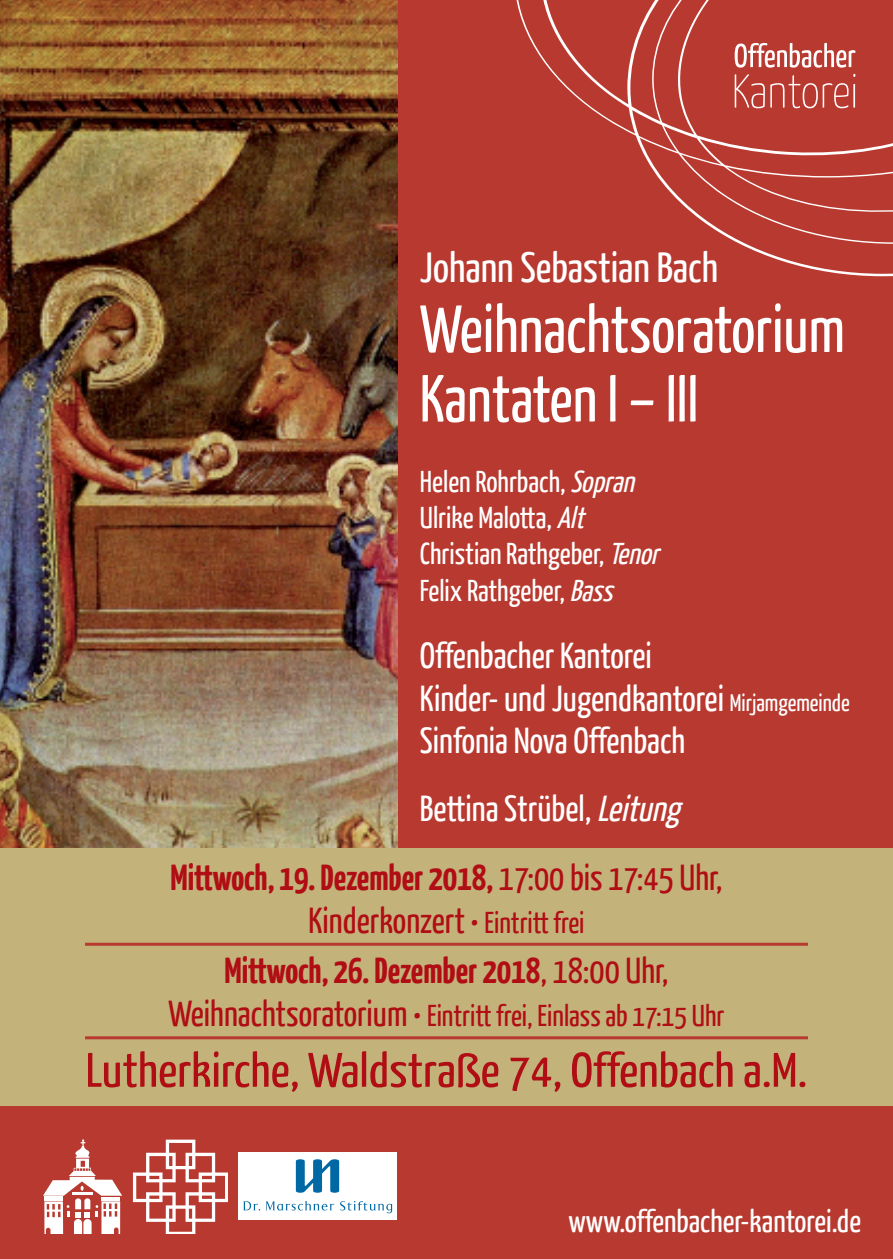
<style>
.page{position:relative;width:893px;height:1259px;background:#fff}
.page>*{position:absolute;margin:0;border:0;box-sizing:border-box;transform-origin:0 0}
.t1{font:66.6px/69.6px "Yanone Kaffeesatz";color:#fff}
.t2{font:48.3px "Yanone Kaffeesatz";color:#b00d15;scale:1.1 1}
.t3{font:42.3px "Yanone Kaffeesatz";color:#fff}
.t4{font:36.3px/42.3px "Yanone Kaffeesatz";color:#fff}
.t5{font:700 36.3px/69.3px "Yanone Kaffeesatz";color:#b00d15}
.t6{font:36.3px/50.7px "Yanone Kaffeesatz";color:#b00d15;text-align:center}
.t7{font:31.8px "Yanone Kaffeesatz";color:#fff}
.t8{font:30.3px/36.3px "Yanone Kaffeesatz";color:#fff}
.t9{font:30.3px "Yanone Kaffeesatz";color:#b00d15}
.s1{font-style:italic}
.s2{font-size:24px}
.s3{font-weight:400;color:#fff}
.s4{font-weight:400;font-style:italic;color:#fff}
.s5{font-weight:400}
.s6{font-size:30.3px}
.s7{font-weight:700}
.s8{font-size:36.3px}
</style>
<div class="page">
<img style="left:0;top:0;width:398px;height:848px">
<div style="left:0;top:1092px;width:893px;height:167px;background:#b8392f"></div>
<div style="left:398px;top:0;width:495px;height:1054px;background:#b8392f"></div>
<svg style="left:516px;top:0;width:377px;height:277px"></svg>
<svg style="left:735px;top:43px;width:120px;height:25px"></svg>
<svg style="left:735px;top:74px;width:120px;height:34px"></svg>
<div style="left:0;top:848px;width:893px;height:257px;background:#c3b37a"></div>
<svg style="left:43px;top:1139px;width:79px;height:94px"></svg>
<svg style="left:133px;top:1139px;width:94px;height:94px"></svg>
<div style="left:239px;top:1152px;width:158px;height:67px;background:#fff"></div>
<svg style="left:243px;top:1201px;width:17px;height:9px"></svg>
<svg style="left:266px;top:1201px;width:68px;height:9px"></svg>
<svg style="left:340px;top:1201px;width:52px;height:12px"></svg>
<svg style="left:296px;top:1159px;width:43px;height:33px"></svg>
<hr style="left:85px;top:942px;width:723px;height:3px;background:#b8392f">
<hr style="left:85px;top:1036px;width:723px;height:3px;background:#b8392f">
<h3 class="t3" style="left:420px;top:253px;width:300px">Johann Sebastian Bach</h3>
<h1 class="t1" style="left:420px;top:300px;width:426px">Weihnachtsoratorium<br>Kantaten I – III</h1>
<p class="t8" style="left:420px;top:466px;width:246px">Helen Rohrbach, <span class="s1">Sopran<br></span>Ulrike Malotta, <span class="s1">Alt<br></span>Christian Rathgeber, <span class="s1">Tenor<br></span>Felix Rathgeber, <span class="s1">Bass</span></p>
<p class="t4" style="left:420px;top:638px;width:431px">Offenbacher Kantorei<br>Kinder- und Jugendkantorei <span class="s2">Mirjamgemeinde<br></span>Sinfonia Nova Offenbach</p>
<p class="t5" style="left:170px;top:777px;width:554px;text-indent:249px"><span class="s3">Bettina Strübel,</span> <span class="s4">Leitung<br></span>Mittwoch, 19.Dezember 2018, <span class="s5">17:00 bis 17:45 Uhr,</span></p>
<p class="t6" style="left:224px;top:898px;width:446px">Kinderkonzert • <span class="s6">Eintritt frei<br></span><span class="s7">Mittwoch, 26.Dezember 2018</span>, 18:00 Uhr,</p>
<p class="t9" style="left:169px;top:1004px;width:557px"><span class="s8">Weihnachtsoratorium •</span> Eintritt frei, Einlass ab 17:15 Uhr</p>
<h2 class="t2" style="left:86px;top:1053px;width:657px">Lutherkirche, Waldstraße 74, Offenbach a.M.</h2>
<p class="t7" style="left:568px;top:1210px;width:294px">www.offenbacher-kantorei.de</p>
</div>
